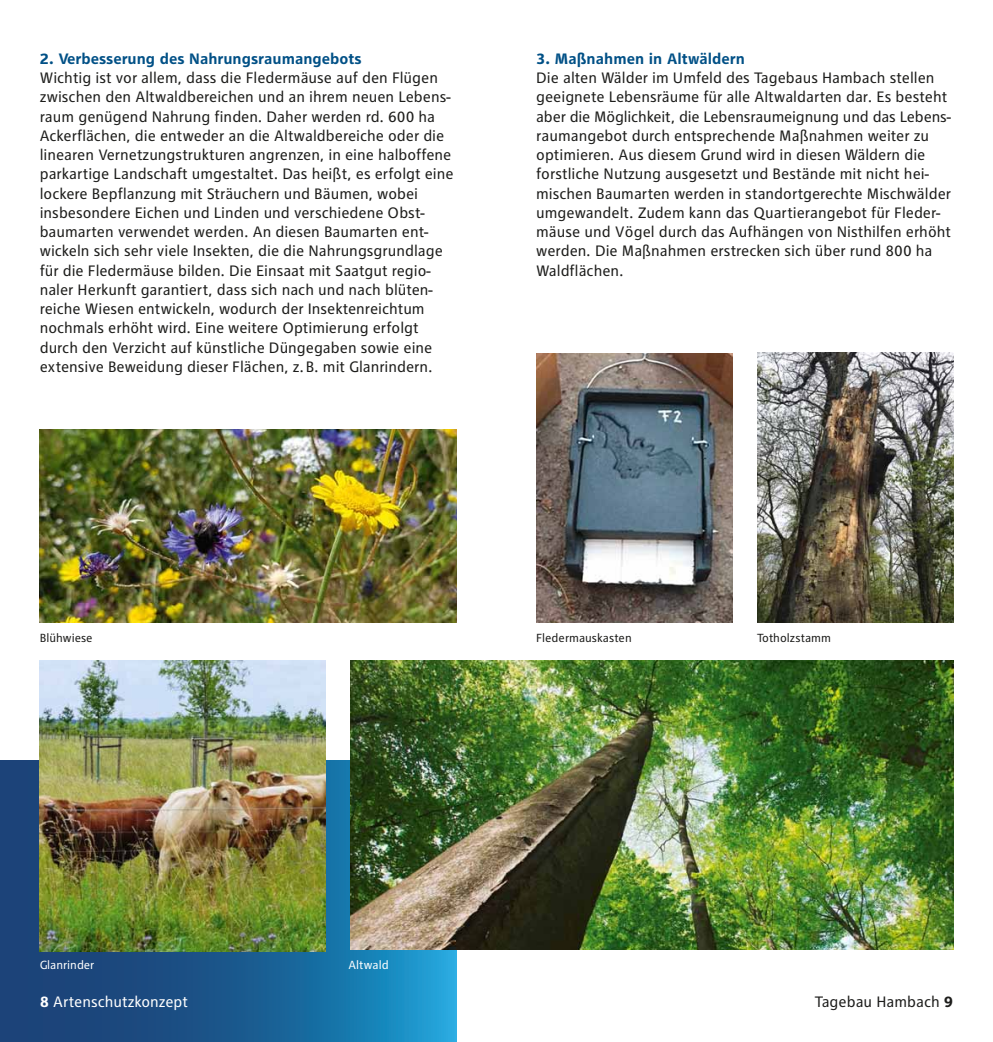
<style>
.page{position:relative;width:993px;height:1042px;background:#fff}
.page>*{position:absolute;margin:0;border:0;box-sizing:border-box;transform-origin:0 0}
.t1{font:15.75px/19.2px "RWE Text";color:#1d1d1b}
.t2{font:700 15.75px "RWE Text";color:#005086}
.t3{font:15.75px "RWE Text";color:#fff}
.t4{font:12.25px "RWE Text";color:#1d1d1b}
.t5{font:12.25px "RWE Text";color:#fff}
.s1{font-weight:700}
</style>
<div class="page">
<svg style="left:0;top:760px;width:456px;height:282px;background:#21618f"></svg>
<img style="left:350px;top:661px;width:602px;height:288px">
<img style="left:757px;top:353px;width:195px;height:269px">
<img style="left:536px;top:353px;width:196px;height:269px">
<img style="left:40px;top:429px;width:416px;height:193px">
<img style="left:40px;top:661px;width:285px;height:290px">
<p class="t2" style="left:40px;top:53px;width:323px">2. Verbesserung des Nahrungsraumangebots</p>
<p class="t1" style="left:40px;top:70px;width:415px">Wichtig ist vor allem, dass die Fledermäuse auf den Flügen zwischen den Altwaldbereichen und an ihrem neuen Lebens&shy;raum genügend Nahrung finden. Daher werden rd. 600 ha Ackerflächen, die entweder an die Altwaldbereiche oder die linearen Vernetzungstrukturen angrenzen, in eine halboffene parkartige Landschaft umgestaltet. Das heißt, es erfolgt eine lockere Bepflanzung mit Sträuchern und Bäumen, wobei insbesondere Eichen und Linden und verschiedene Obst&shy;baumarten verwendet werden. An diesen Baumarten ent&shy;wickeln sich sehr viele Insekten, die die Nahrungsgrundlage für die Fledermäuse bilden. Die Einsaat mit Saatgut regio&shy;naler Herkunft garantiert, dass sich nach und nach blüten&shy;reiche Wiesen entwickeln, wodurch der Insektenreichtum nochmals erhöht wird. Eine weitere Optimierung erfolgt durch den Verzicht auf künstliche Düngegaben sowie eine extensive Beweidung dieser Flächen, z. B. mit Glanrindern.</p>
<p class="t2" style="left:536px;top:53px;width:210px">3. Maßnahmen in Altwäldern</p>
<p class="t1" style="left:536px;top:70px;width:416px">Die alten Wälder im Umfeld des Tagebaus Hambach stellen geeignete Lebensräume für alle Altwaldarten dar. Es besteht aber die Möglichkeit, die Lebensraumeignung und das Lebens&shy;raumangebot durch entsprechende Maßnahmen weiter zu optimieren. Aus diesem Grund wird in diesen Wäldern die forstliche Nutzung ausgesetzt und Bestände mit nicht hei -<br>m ischen Baumarten werden in standortgerechte Mischwälder umgewandelt. Zudem kann das Quartierangebot für Fleder&shy;mäuse und Vögel durch das Aufhängen von Nisthilfen erhöht werden. Die Maßnahmen erstrecken sich über rund 800 ha Waldflächen.</p>
<p class="t4" style="left:40px;top:633px;width:54px">Blühwiese</p>
<p class="t4" style="left:536px;top:633px;width:97px">Fledermauskasten</p>
<p class="t4" style="left:756px;top:633px;width:75px">Totholzstamm</p>
<p class="t5" style="left:40px;top:960px;width:56px">Glanrinder</p>
<p class="t3" style="left:40px;top:996px;width:150px"><span class="s1">8</span> Artenschutzkonzept</p>
<p class="t5" style="left:348px;top:960px;width:42px">Altwald</p>
<p class="t1" style="left:814px;top:994px;width:140px">Tagebau Hambach <span class="s1">9</span></p>
</div>
